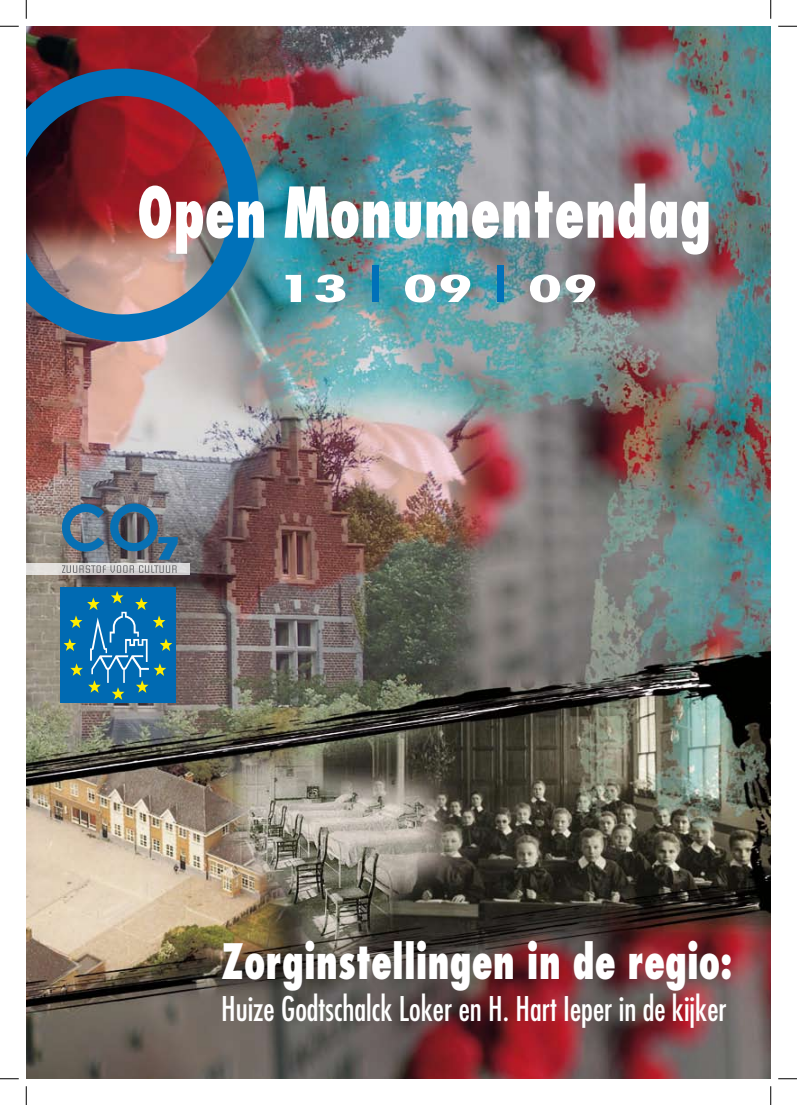
<style>
.page{position:relative;width:797px;height:1105px;background:#fff}
.page>*{position:absolute;margin:0;border:0;box-sizing:border-box;transform-origin:0 0}
.t1{font:350.12px "Futura";color:#0071b9}
.t2{font:800 condensed 68.12px "Futura";color:#fff;scale:.82 1}
.t3{font:800 condensed 47.5px "Futura";color:#fff;scale:.82 1}
.t4{font:700 condensed 36px "Futura";color:#fff;scale:1.98 1}
.t5{font:condensed 33.12px "Futura";color:#fff;scale:.93 1}
.s1{font-weight:300;font-size:48.62px;color:#0071b9}
</style>
<div class="page">
<img style="left:26px;top:26px;width:744px;height:1053px">
<div style="left:60px;top:587px;width:115px;height:116px;background:#006ab2"></div>
<svg style="left:64px;top:591px;width:108px;height:109px"></svg>
<svg style="left:26px;top:563px;width:163px;height:12px"></svg>
<svg style="left:62px;top:503px;width:116px;height:70px"></svg>
<svg style="left:0;top:25px;width:19px;height:2px"></svg>
<svg style="left:778px;top:25px;width:19px;height:2px"></svg>
<svg style="left:0;top:1078px;width:19px;height:1px"></svg>
<svg style="left:778px;top:1078px;width:19px;height:1px"></svg>
<svg style="left:25px;top:0;width:2px;height:19px"></svg>
<svg style="left:25px;top:1086px;width:2px;height:19px"></svg>
<svg style="left:770px;top:0;width:1px;height:19px"></svg>
<svg style="left:770px;top:1086px;width:1px;height:19px"></svg>
<h1 class="t1" style="left:-27px;top:-33px;width:300px">O</h1>
<h2 class="t2" style="left:137px;top:169px;width:702px">Open Monumentendag</h2>
<p class="t4" style="left:278px;top:265px;width:163px">13<span class="s1">I</span>09<span class="s1">I</span>09</p>
<h3 class="t3" style="left:221px;top:930px;width:624px">Zorginstellingen in de regio:</h3>
<p class="t5" style="left:221px;top:988px;width:545px">Huize Godtschalck Loker en H. Hart Ieper in de kijker</p>
</div>
